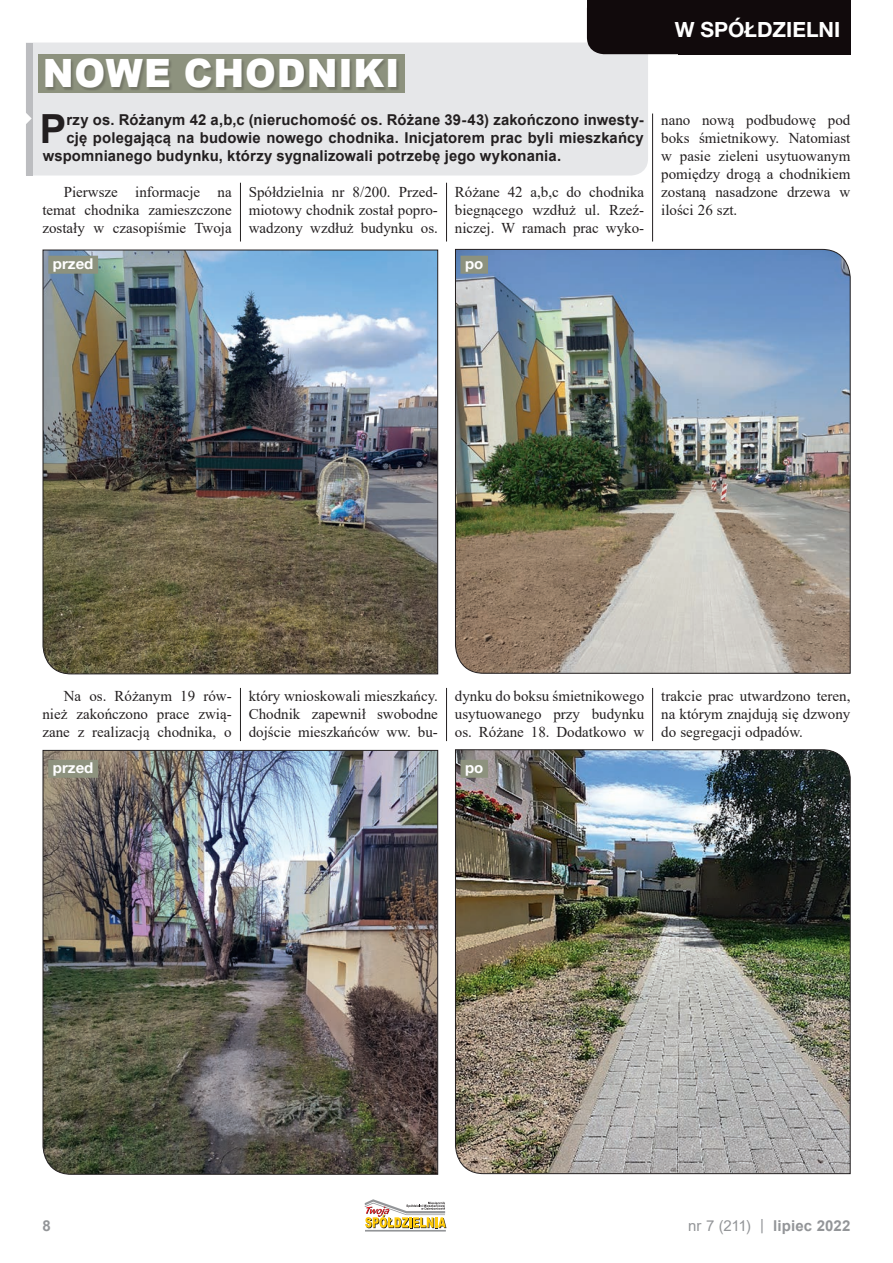
<style>
.page{position:relative;width:893px;height:1263px;background:#fff}
.page>*{position:absolute;margin:0;border:0;box-sizing:border-box;transform-origin:0 0}
.t1{font:700 40.2px "Arial";color:#231f20}
.t2{font:900 39px "Arial";letter-spacing:.025em;color:#fff;scale:.95 1}
.t3{font:700 21px "Helvetica Neue LT Pro";color:#fff}
.t4{font:15px/18px "Times New Roman";color:#231f20;text-align:justify}
.t5{font:700 15px "Arial";letter-spacing:.01em;color:#231f20}
.t6{font:700 15px "Arial";letter-spacing:.01em;color:#939598}
.t7{font:700 15px "Helvetica Neue LT Pro";color:#fff}
.s1{font-weight:400}
</style>
<div class="page">
<hr style="left:365px;top:1230px;width:81px;height:1px;background:#939598">
<svg style="left:365px;top:1199px;width:81px;height:29px"></svg>
<img style="left:455px;top:249px;width:396px;height:425px">
<img style="left:455px;top:749px;width:396px;height:425px">
<img style="left:42px;top:249px;width:396px;height:426px">
<img style="left:42px;top:750px;width:396px;height:425px">
<div style="left:33px;top:43px;width:615px;height:133px;background:#e6e7e9"></div>
<div style="left:26px;top:43px;width:7px;height:133px;background:#bcbdc0"></div>
<svg style="left:26px;top:113px;width:6px;height:11px"></svg>
<hr style="left:240px;top:183px;width:1px;height:59px;background:#231f20">
<hr style="left:240px;top:688px;width:1px;height:53px;background:#231f20">
<hr style="left:652px;top:114px;width:1px;height:128px;background:#231f20">
<hr style="left:652px;top:688px;width:1px;height:53px;background:#231f20">
<hr style="left:446px;top:183px;width:1px;height:59px;background:#231f20">
<hr style="left:446px;top:688px;width:1px;height:53px;background:#231f20">
<div style="left:39px;top:54px;width:366px;height:38px;background:#8d927e"></div>
<div style="left:46px;top:59px;width:354px;height:32px;background:#231f20;opacity:.25"></div>
<div style="left:48px;top:256px;width:50px;height:18px;background:#8d927e"></div>
<div style="left:48px;top:760px;width:50px;height:18px;background:#8d927e"></div>
<div style="left:460px;top:256px;width:28px;height:18px;background:#8d927e"></div>
<div style="left:460px;top:760px;width:28px;height:18px;background:#8d927e"></div>
<div style="left:587px;top:0;width:263px;height:54px;background:#110a0c"></div>
<h2 class="t2" style="left:43px;top:45px;width:377px">NOWE CHODNIKI</h2>
<h1 class="t1" style="left:40px;top:101px;width:28px">P</h1>
<p class="t5" style="left:66px;top:109px;width:579px">rzy os. Różanym 42 a,b,c (nieruchomość os. Różane 39-43) zakończono inwesty-</p>
<p class="t5" style="left:66px;top:127px;width:579px">cję polegającą na budowie nowego chodnika. Inicjatorem prac byli mieszkańcy</p>
<p class="t5" style="left:43px;top:145px;width:520px">wspomnianego budynku, którzy sygnalizowali potrzebę jego wykonania.</p>
<p class="t4" style="left:42px;top:183px;width:191px;text-indent:21px">Pierwsze informacje na temat chodnika zamieszczone zostały w czasopiśmie Twoja</p>
<p class="t4" style="left:249px;top:183px;width:191px">Spółdzielnia nr 8/200. Przed&shy;miotowy chodnik został popro&shy;wadzony wzdłuż budynku os.</p>
<p class="t4" style="left:455px;top:183px;width:191px">Różane 42 a,b,c do chodnika biegnącego wzdłuż ul. Rzeź&shy;niczej. W ramach prac wyko-</p>
<p class="t7" style="left:53px;top:254px;width:42px">przed</p>
<p class="t7" style="left:465px;top:254px;width:20px">po</p>
<h3 class="t3" style="left:675px;top:16px;width:167px">W SPÓŁDZIELNI</h3>
<p class="t4" style="left:661px;top:111px;width:191px">nano nową podbudowę pod boks śmietnikowy. Natomiast w pasie zieleni usytuowanym pomiędzy drogą a chodnikiem zostaną nasadzone drzewa w ilości 26 szt.</p>
<p class="t4" style="left:42px;top:687px;width:191px;text-indent:21px">Na os. Różanym 19 rów&shy;nież zakończono prace zwią&shy;zane z realizacją chodnika, o</p>
<p class="t4" style="left:249px;top:687px;width:191px">który wnioskowali mieszkańcy.<br>Chodnik zapewnił swobodne dojście mieszkańców ww. bu-</p>
<p class="t4" style="left:455px;top:687px;width:191px">dynku do boksu śmietnikowego usytuowanego przy budynku os. Różane 18. Dodatkowo w</p>
<p class="t4" style="left:661px;top:687px;width:191px">trakcie prac utwardzono teren, na którym znajdują się dzwony do segregacji odpadów.</p>
<p class="t7" style="left:53px;top:758px;width:42px">przed</p>
<p class="t7" style="left:465px;top:758px;width:20px">po</p>
<p class="t6" style="left:43px;top:1215px;width:10px">8</p>
<p class="t6" style="left:688px;top:1215px;width:164px"><span class="s1">nr 7 (211) |</span> lipiec 2022</p>
</div>
